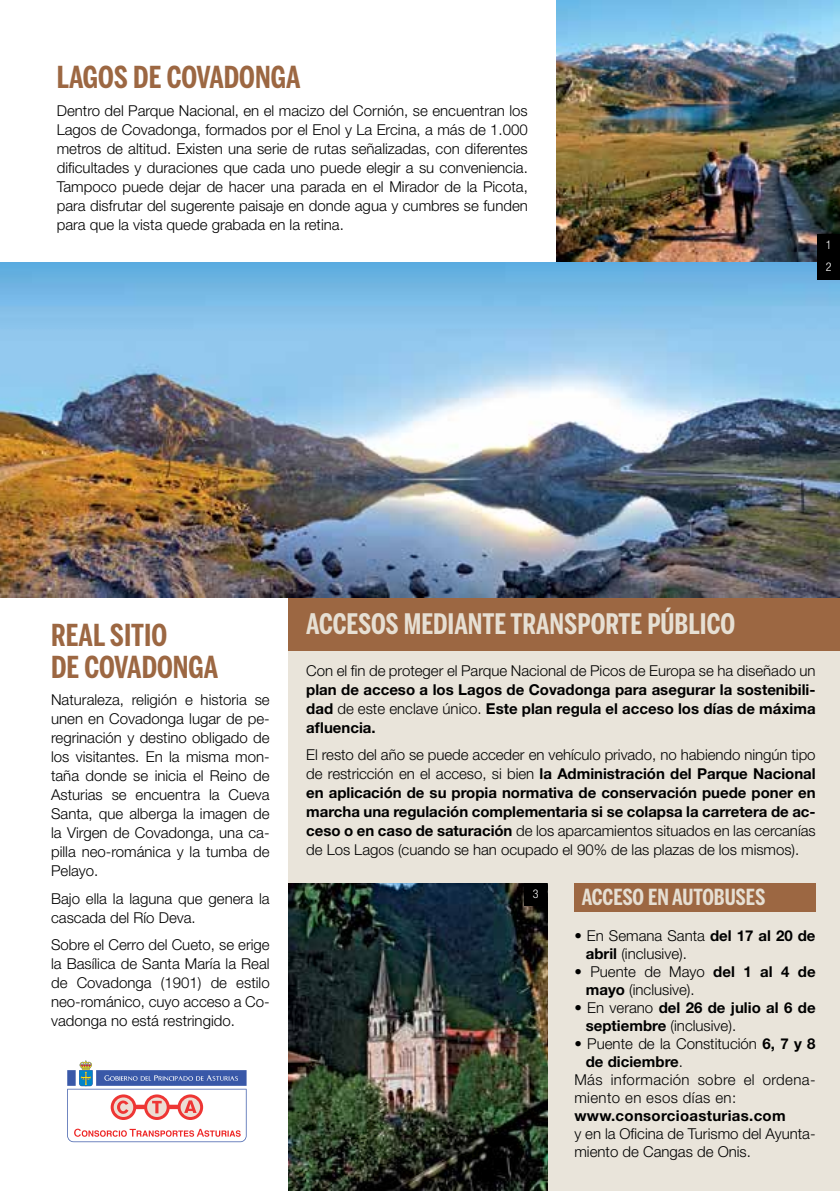
<style>
.page{position:relative;width:840px;height:1191px;background:#fff}
.page>*{position:absolute;margin:0;border:0;box-sizing:border-box;transform-origin:0 0}
.t1{font:700 30px/32px "Benton Sans Comp";color:#9c6742}
.t2{font:700 28px "Benton Sans Comp";color:#e6dfd3}
.t3{font:700 22px "Benton Sans Comp";color:#e6dfd3}
.t4{font:300 15px/19px "Helvetica Neue LT Std";color:#000;text-align:justify}
.t5{font:700 15px/19px "Helvetica Neue LT Std";color:#000;text-align:justify}
.t6{font:300 15px "Helvetica Neue LT Std";letter-spacing:.025em;color:#000}
.t7{font:700 15px "Helvetica Neue LT Std";letter-spacing:.02em;color:#000}
.t8{font:300 condensed 12px/22.6px "Helvetica Neue LT Std";color:#fff}
.s1{font-weight:300}
.s2{font-weight:700}
</style>
<div class="page">
<img style="left:556px;top:0;width:283px;height:262px">
<div style="left:288px;top:614px;width:551px;height:577px;background:#e9e4da"></div>
<div style="left:288px;top:598px;width:551px;height:52px;background:#9c6742"></div>
<img style="left:0;top:262px;width:839px;height:336px">
<div style="left:816px;top:234px;width:23px;height:23px;background:#000"></div>
<div style="left:816px;top:257px;width:23px;height:23px;background:#000"></div>
<svg style="left:67px;top:1060px;width:179px;height:82px"></svg>
<img style="left:288px;top:883px;width:259px;height:308px">
<div style="left:524px;top:883px;width:23px;height:23px;background:#000"></div>
<div style="left:574px;top:883px;width:241px;height:29px;background:#9c6742"></div>
<h1 class="t1" style="left:57px;top:61px;width:245px">LAGOS DE COVADONGA</h1>
<p class="t4" style="left:57px;top:101px;width:472px">Dentro del Parque Nacional, en el macizo del Cornión, se encuentran los Lagos de Covadonga, formados por el Enol y La Ercina, a más de 1.000 metros de altitud. Existen una serie de rutas señalizadas, con diferentes dificultades y duraciones que cada uno puede elegir a su conveniencia.<br>Tampoco puede dejar de hacer una parada en el Mirador de la Picota, para disfrutar del sugerente paisaje en donde agua y cumbres se funden para que la vista quede grabada en la retina.</p>
<p class="t8" style="left:825px;top:233px;width:7px">1<br>2</p>
<h1 class="t1" style="left:51px;top:618px;width:168px">REAL SITIO<br>DE COVADONGA</h1>
<p class="t4" style="left:51px;top:690px;width:220px">Naturaleza, religión e historia se unen en Covadonga lugar de pe&shy;regrinación y destino obligado de los visitantes. En la misma mon&shy;taña donde se inicia el Reino de Asturias se encuentra la Cueva Santa, que alberga la imagen de la Virgen de Covadonga, una ca&shy;pilla neo-románica y la tumba de Pelayo.</p>
<p class="t4" style="left:51px;top:888px;width:220px">Bajo ella la laguna que genera la cascada del Río Deva.</p>
<p class="t4" style="left:51px;top:935px;width:220px">Sobre el Cerro del Cueto, se erige la Basílica de Santa María la Real de Covadonga (1901) de estilo neo-románico, cuyo acceso a Co&shy;vadonga no está restringido.</p>
<h2 class="t2" style="left:306px;top:608px;width:430px">ACCESOS MEDIANTE TRANSPORTE PÚBLICO</h2>
<p class="t4" style="left:306px;top:660px;width:510px">Con el fin de proteger el Parque Nacional de Picos de Europa se ha diseñado un</p>
<p class="t5" style="left:306px;top:679px;width:510px">plan de acceso a los Lagos de Covadonga para asegurar la sostenibili&shy;dad <span class="s1">de este enclave único.</span> Este plan regula el acceso los días de máxima afluencia.</p>
<p class="t4" style="left:306px;top:745px;width:510px">El resto del año se puede acceder en vehículo privado, no habiendo ningún tipo de restricción en el acceso, si bien <span class="s2">la Administración del Parque Nacional en aplicación de su propia normativa de conservación puede poner en marcha una regulación complementaria si se colapsa la carretera de ac&shy;ceso o en caso de saturación</span> de los aparcamientos situados en las cercanías de Los Lagos (cuando se han ocupado el 90% de las plazas de los mismos).</p>
<h3 class="t3" style="left:581px;top:884px;width:183px">ACCESO EN AUTOBUSES</h3>
<p class="t4" style="left:585px;top:926px;width:231px;line-height:18px;text-indent:-11px">• En Semana Santa <span class="s2">del 17 al 20 de abril</span> (inclusive).</p>
<p class="t4" style="left:585px;top:962px;width:231px;line-height:18px;text-indent:-11px">• Puente de Mayo <span class="s2">del 1 al 4 de mayo</span> (inclusive).</p>
<p class="t5" style="left:585px;top:998px;width:231px;line-height:18px;text-indent:-11px"><span class="s1">• En verano</span> del 26 de julio al 6 de septiembre <span class="s1">(inclusive).</span></p>
<p class="t4" style="left:574px;top:1033px;width:242px">• Puente de la Constitución <span class="s2">6, 7 y 8</span></p>
<p class="t5" style="left:585px;top:1051px;width:99px">de diciembre<span class="s1">.</span></p>
<p class="t6" style="left:574px;top:1070px;width:242px">Más información sobre el ordena-</p>
<p class="t6" style="left:574px;top:1088px;width:163px">miento en esos días en:</p>
<p class="t7" style="left:574px;top:1106px;width:213px">www.consorcioasturias.com</p>
<p class="t4" style="left:574px;top:1124px;width:242px;line-height:18px">y en la Oficina de Turismo del Ayunta&shy;miento de Cangas de Onis.</p>
<p class="t8" style="left:532px;top:882px;width:7px">3</p>
</div>
